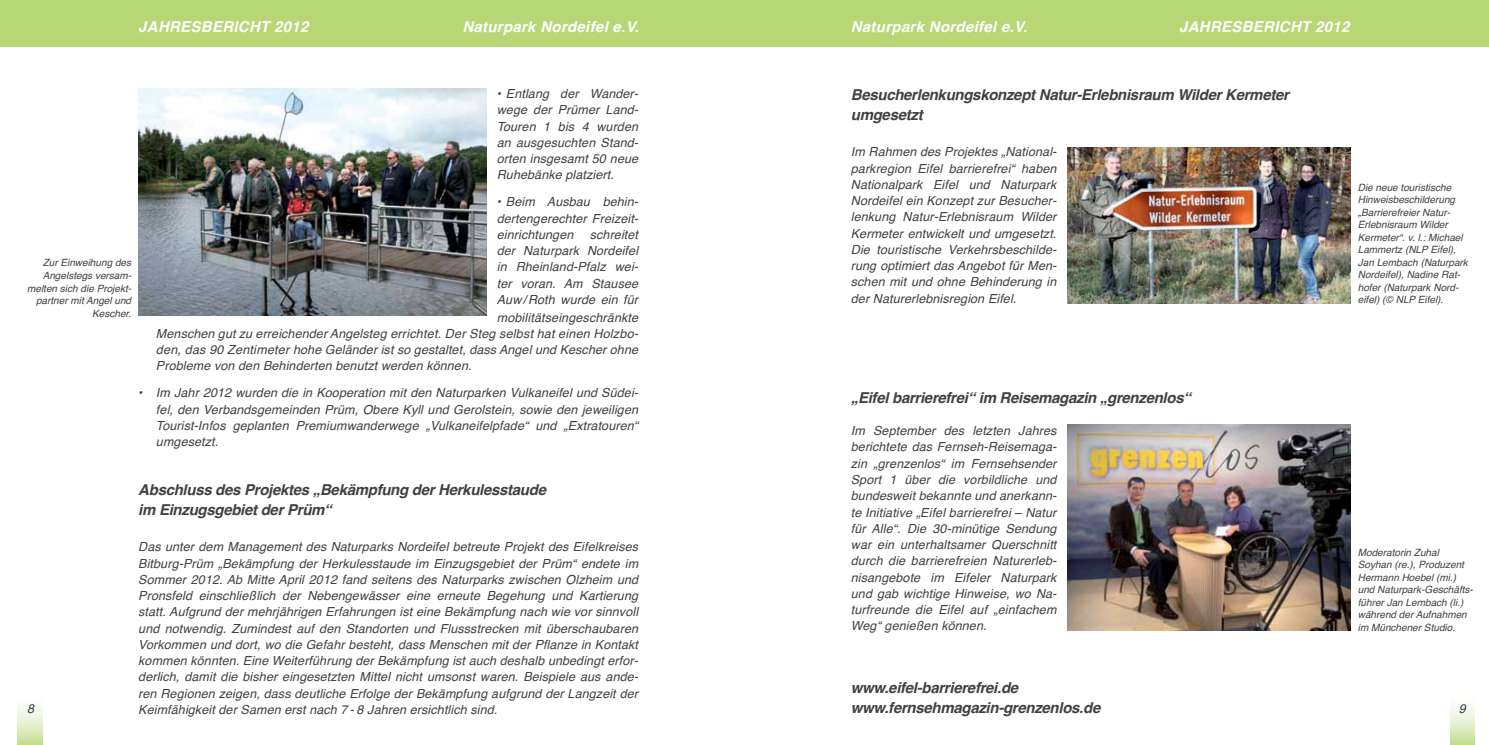
<style>
.page{position:relative;width:1489px;height:745px;background:#fff}
.page>*{position:absolute;margin:0;border:0;box-sizing:border-box;transform-origin:0 0}
.t1{font:italic 700 15px/20px "Helvetica";letter-spacing:-.02em;color:#414042}
.t2{font:italic 700 15px "Helvetica";letter-spacing:.02em;color:#fff}
.t3{font:italic 12.5px/16.2px "Helvetica";letter-spacing:.01em;color:#414042;text-align:justify}
.t4{font:italic 10px/12.5px "Helvetica";color:#414042}
</style>
<div class="page">
<div style="left:18px;top:691px;width:25px;height:53px;background:linear-gradient(to bottom,#fff,#cce2a0)"></div>
<div style="left:0;top:0;width:744px;height:46px;background:#b7d776"></div>
<div style="left:744px;top:0;width:744px;height:46px;background:#b7d776"></div>
<svg style="left:1450px;top:705px;width:24px;height:39px"></svg>
<img style="left:1067px;top:147px;width:283px;height:156px">
<img style="left:138px;top:89px;width:348px;height:226px">
<img style="left:1067px;top:424px;width:283px;height:206px">
<p class="t2" style="left:138px;top:14px;width:172px">JAHRESBERICHT 2012</p>
<p class="t2" style="left:462px;top:14px;width:178px">Naturpark Nordeifel e.V.</p>
<p class="t2" style="left:850px;top:14px;width:178px">Naturpark Nordeifel e.V.</p>
<p class="t2" style="left:1179px;top:14px;width:172px">JAHRESBERICHT 2012</p>
<p class="t1" style="left:850px;top:85px;width:439px">Besucherlenkungskonzept Natur-Erlebnisraum Wilder Kermeter umgesetzt</p>
<p class="t3" style="left:850px;top:144px;width:207px">Im Rahmen des Projektes „National&shy;parkregion Eifel barrierefrei“ haben Nationalpark Eifel und Naturpark Nordeifel ein Konzept zur Besucher&shy;lenkung Natur-Erlebnisraum Wilder Kermeter entwickelt und umgesetzt.<br>Die touristische Verkehrsbeschilde&shy;rung optimiert das Angebot für Men&shy;schen mit und ohne Behinderung in der Naturerlebnisregion Eifel.</p>
<p class="t3" style="left:497px;top:86px;width:143px">• Entlang der Wander&shy;wege der Prümer Land-Touren 1 bis 4 wurden an ausgesuchten Stand&shy;orten insgesamt 50 neue Ruhebänke platziert.</p>
<p class="t3" style="left:497px;top:194px;width:143px">• Beim Ausbau behin&shy;dertengerechter Freizeit&shy;einrichtungen</p>
<p class="t4" style="left:1357px;top:181px;width:112px">Die neue touristische<br>Hinweisbeschilderung „Barrierefreier Natur-<br>Erlebnisraum Wilder<br>Kermeter“. v. l.: Michael<br>Lammertz (NLP Eifel),<br>Jan Lembach (Naturpark<br>Nordeifel), Nadine Rat&shy;hofer (Naturpark Nord&shy;eifel) (© NLP Eifel).</p>
<p class="t3" style="left:497px;top:226px;width:143px;text-indent:93px">schreitet der Naturpark Nordeifel in Rheinland-Pfalz wei&shy;ter voran. Am Stausee Auw/Roth wurde ein für</p>
<p class="t3" style="left:156px;top:309px;width:484px;text-indent:341px">mobilitätseingeschränkte Menschen gut zu erreichender Angelsteg errichtet. Der Steg selbst hat einen Holzbo&shy;den, das 90 Zentimeter hohe Geländer ist so gestaltet, dass Angel und Kescher ohne Probleme von den Behinderten benutzt werden können.</p>
<p class="t3" style="left:156px;top:385px;width:484px;text-indent:-18px">• Im Jahr 2012 wurden die in Kooperation mit den Naturparken Vulkaneifel und Südei&shy;fel, den Verbandsgemeinden Prüm, Obere Kyll und Gerolstein, sowie den jeweiligen Tourist-Infos geplanten Premiumwanderwege „Vulkaneifelpfade“ und „Extratouren“ umgesetzt.</p>
<p class="t1" style="left:138px;top:479px;width:409px">Abschluss des Projektes „Bekämpfung der Herkulesstaude im Einzugsgebiet der Prüm“</p>
<p class="t3" style="left:138px;top:538px;width:501px">Das unter dem Management des Naturparks Nordeifel betreute Projekt des Eifelkreises Bitburg-Prüm „Bekämpfung der Herkulesstaude im Einzugsgebiet der Prüm“ endete im Sommer 2012. Ab Mitte April 2012 fand seitens des Naturparks zwischen Olzheim und Pronsfeld einschließlich der Nebengewässer eine erneute Begehung und Kartierung statt. Aufgrund der mehrjährigen Erfahrungen ist eine Bekämpfung nach wie vor sinnvoll und notwendig. Zumindest auf den Standorten und Flussstrecken mit überschaubaren Vorkommen und dort, wo die Gefahr besteht, dass Menschen mit der Pflanze in Kontakt kommen könnten. Eine Weiterführung der Bekämpfung ist auch deshalb unbedingt erfor&shy;derlich, damit die bisher eingesetzten Mittel nicht umsonst waren. Beispiele aus ande&shy;ren Regionen zeigen, dass deutliche Erfolge der Bekämpfung aufgrund der Langzeit der Keimfähigkeit der Samen erst nach 7 - 8 Jahren ersichtlich sind.</p>
<p class="t4" style="left:27px;top:257px;width:106px;text-align:right">Zur Einweihung des<br>Angelstegs versam&shy;melten sich die Projekt&shy;partner mit Angel und<br>Kescher.</p>
<p class="t1" style="left:850px;top:387px;width:341px">„Eifel barrierefrei“ im Reisemagazin „grenzenlos“</p>
<p class="t3" style="left:850px;top:422px;width:207px">Im September des letzten Jahres berichtete das Fernseh-Reisemaga&shy;zin „grenzenlos“ im Fernsehsender Sport 1 über die vorbildliche und bundesweit bekannte und anerkann&shy;te Initiative „Eifel barrierefrei – Natur für Alle“. Die 30-minütige Sendung war ein unterhaltsamer Querschnitt durch die barrierefreien Naturerleb&shy;nisangebote im Eifeler Naturpark und gab wichtige Hinweise, wo Na&shy;turfreunde die Eifel auf „einfachem Weg“ genießen können.</p>
<p class="t4" style="left:1357px;top:545px;width:117px">Moderatorin Zuhal<br>Soyhan (re.), Produzent<br>Hermann Hoebel (mi.) und Naturpark-Geschäfts&shy;führer Jan Lembach (li.) während der Aufnahmen im Münchener Studio.</p>
<p class="t1" style="left:850px;top:677px;width:251px">www.eifel-barrierefrei.de www.fernsehmagazin-grenzenlos.de</p>
<p class="t3" style="left:27px;top:700px;width:8px">8</p>
<p class="t3" style="left:1458px;top:700px;width:8px">9</p>
</div>
